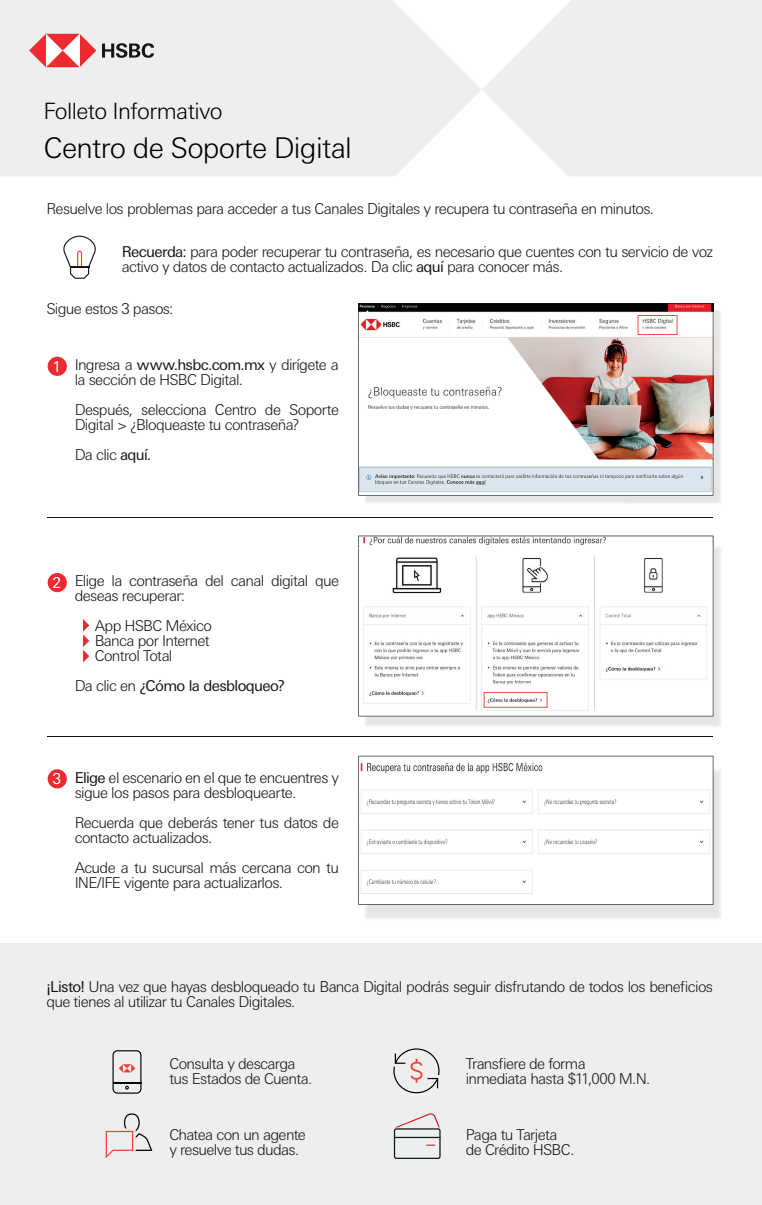
<style>
.page{position:relative;width:762px;height:1205px;background:#fff}
.page>*{position:absolute;margin:0;border:0;box-sizing:border-box;transform-origin:0 0}
.t1{font:300 28.5px "Univers Nextfor HSBC";letter-spacing:-.025em;color:#000}
.t2{font:300 22.5px "Univers Nextfor HSBC";letter-spacing:-.025em;color:#000}
.t3{font:300 15px/15px "Univers Nextfor HSBC";letter-spacing:-.045em;color:#171517}
.t4{font:15px "Univers Nextfor HSBC";letter-spacing:-.04em;color:#171517}
.t5{font:15px "Univers Nextfor HSBC";color:#fff}
.s1{font-weight:400}
.s2{font-weight:300}
</style>
<div class="page">
<img style="left:674px;top:548px;width:47px;height:177px">
<svg style="left:358px;top:548px;width:355px;height:168px"></svg>
<img style="left:358px;top:725px;width:363px;height:194px">
<img style="left:629px;top:303px;width:92px;height:199px">
<img style="left:364px;top:502px;width:357px;height:46px">
<img style="left:358px;top:535px;width:355px;height:13px">
<div style="left:0;top:943px;width:762px;height:262px;background:#edefef"></div>
<svg style="left:0;top:0;width:481px;height:176px;background:#eef0f0"></svg>
<svg style="left:482px;top:0;width:280px;height:176px;fill:#edefef"></svg>
<svg style="left:29px;top:34px;width:67px;height:33px"></svg>
<svg style="left:102px;top:43px;width:52px;height:15px"></svg>
<svg style="left:358px;top:303px;width:355px;height:193px"></svg>
<div style="left:48px;top:357px;width:19px;height:19px;background:#ee2a31;border-radius:50%"></div>
<div style="left:48px;top:573px;width:19px;height:19px;background:#ee2a31;border-radius:50%"></div>
<hr style="left:47px;top:517px;width:665px;height:1px;background:#171517">
<hr style="left:47px;top:736px;width:665px;height:1px;background:#171517">
<svg style="left:83px;top:619px;width:6px;height:43px"></svg>
<div style="left:48px;top:769px;width:19px;height:19px;background:#ee2a31;border-radius:50%"></div>
<svg style="left:358px;top:755px;width:355px;height:149px"></svg>
<svg style="left:63px;top:236px;width:33px;height:43px"></svg>
<svg style="left:112px;top:1050px;width:29px;height:43px"></svg>
<svg style="left:105px;top:1113px;width:47px;height:46px"></svg>
<svg style="left:393px;top:1048px;width:46px;height:45px"></svg>
<svg style="left:394px;top:1113px;width:46px;height:46px"></svg>
<svg style="left:637px;top:315px;width:40px;height:20px"></svg>
<svg style="left:484px;top:692px;width:63px;height:15px"></svg>
<h2 class="t2" style="left:43px;top:95px;width:181px">Folleto Informativo</h2>
<h1 class="t1" style="left:44px;top:128px;width:310px">Centro de Soporte Digital</h1>
<p class="t3" style="left:46px;top:200px;width:609px">Resuelve los problemas para acceder a tus Canales Digitales y recupera tu contraseña en minutos.</p>
<p class="t3" style="left:122px;top:243px;width:593px"><span class="s1">Recuerda:</span> para poder recuperar tu contraseña, es necesario que cuentes con tu servicio de voz activo y datos de contacto actualizados. Da clic <span class="s1">aquí</span> para conocer más.</p>
<p class="t3" style="left:46px;top:300px;width:128px">Sigue estos 3 pasos:</p>
<p class="t5" style="left:53px;top:355px;width:10px">1</p>
<p class="t3" style="left:75px;top:356px;width:266px">Ingresa a <span class="s1">www.hsbc.com.mx</span> y dirígete a la sección de HSBC Digital.</p>
<p class="t3" style="left:75px;top:401px;width:266px">Después, selecciona Centro de Soporte<br>Digital &gt; ¿Bloqueaste tu contraseña?</p>
<p class="t3" style="left:75px;top:446px;width:78px">Da clic <span class="s1">aquí.</span></p>
<p class="t5" style="left:53px;top:572px;width:10px">2</p>
<p class="t3" style="left:75px;top:572px;width:266px">Elige la contraseña del canal digital que deseas recuperar:</p>
<p class="t3" style="left:95px;top:617px;width:119px">App HSBC México<br>Banca por Internet<br>Control Total</p>
<p class="t4" style="left:75px;top:675px;width:212px"><span class="s2">Da clic en</span> ¿Cómo la desbloqueo?</p>
<p class="t5" style="left:53px;top:768px;width:10px">3</p>
<p class="t3" style="left:75px;top:768px;width:266px"><span class="s1">Elige</span> el escenario en el que te encuentres y sigue los pasos para desbloquearte.</p>
<p class="t3" style="left:75px;top:813px;width:266px">Recuerda que deberás tener tus datos de contacto actualizados.</p>
<p class="t3" style="left:75px;top:858px;width:266px">Acude a tu sucursal más cercana con tu<br>INE/IFE vigente para actualizarlos.</p>
<p class="t3" style="left:46px;top:977px;width:668px"><span class="s1">¡Listo!</span> Una vez que hayas desbloqueado tu Banca Digital podrás seguir disfrutando de todos los beneficios que tienes al utilizar tu Canales Digitales.</p>
<p class="t3" style="left:169px;top:1055px;width:144px">Consulta y descarga tus Estados de Cuenta.</p>
<p class="t3" style="left:169px;top:1125px;width:138px">Chatea con un agente y resuelve tus dudas.</p>
<p class="t3" style="left:466px;top:1055px;width:186px">Transfiere de forma inmediata hasta $11,000 M.N.</p>
<p class="t3" style="left:466px;top:1125px;width:110px">Paga tu Tarjeta de Crédito HSBC.</p>
</div>
